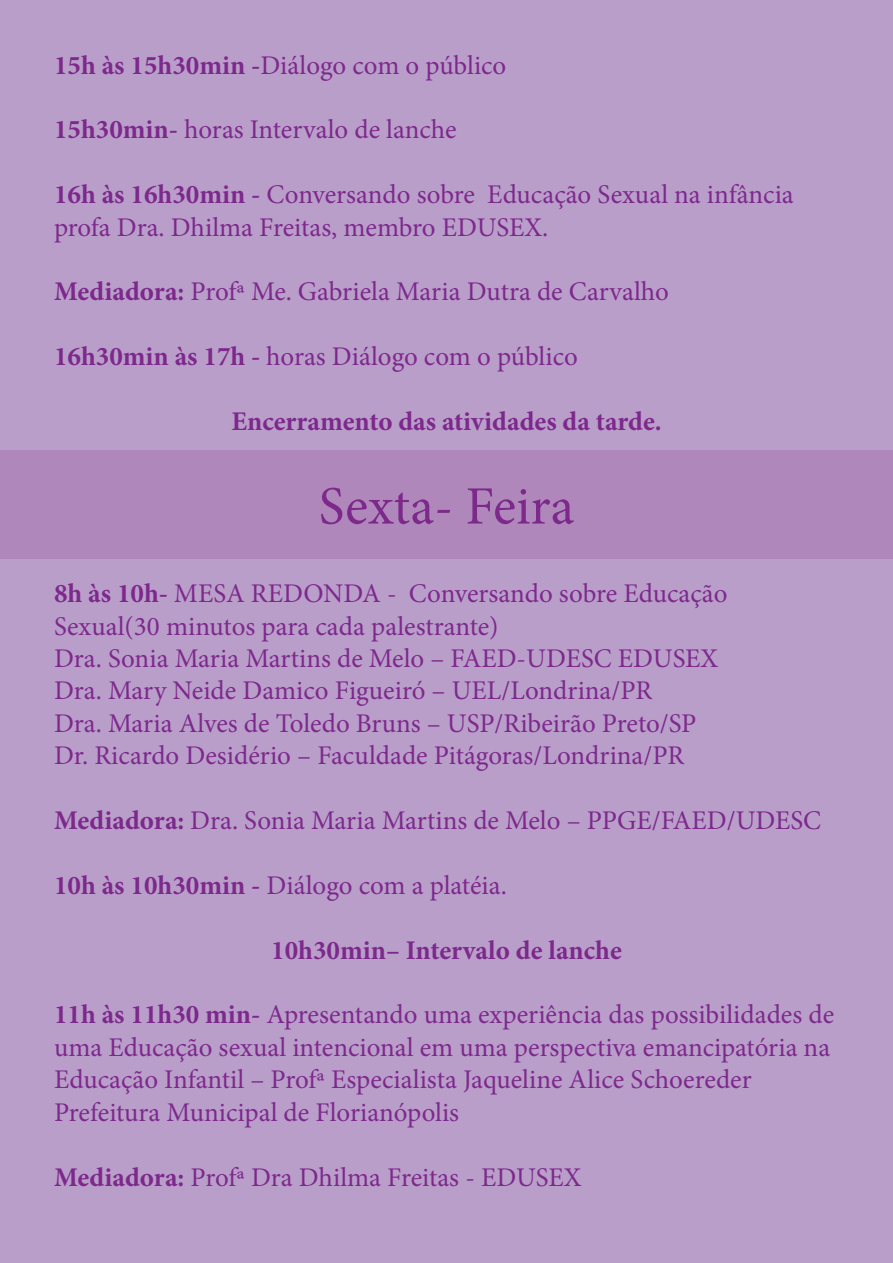
<style>
.page{position:relative;width:893px;height:1263px;background:#ba9eca}
.page>*{position:absolute;margin:0;border:0;box-sizing:border-box;transform-origin:0 0}
.t1{font:54px "Minion Pro";color:#7d298c}
.t2{font:27px/32.4px "Minion Pro";color:#7d298c}
.t3{font:700 27px "Minion Pro";color:#7d298c}
.s1{font-weight:700}
</style>
<div class="page">
<div style="left:0;top:451px;width:893px;height:108px;background:#af87bb"></div>
<p class="t2" style="left:54px;top:49px;width:454px"><span class="s1">15h às 15h30min -</span>Diálogo com o público</p>
<p class="t2" style="left:54px;top:114px;width:404px"><span class="s1">15h30min-</span> horas Intervalo de lanche</p>
<p class="t2" style="left:54px;top:179px;width:741px"><span class="s1">16h às 16h30min -</span> Conversando sobre Educação Sexual na infância profa Dra. Dhilma Freitas, membro EDUSEX.</p>
<p class="t2" style="left:54px;top:276px;width:616px"><span class="s1">Mediadora:</span> Profª Me. Gabriela Maria Dutra de Carvalho</p>
<p class="t2" style="left:54px;top:341px;width:525px"><span class="s1">16h30min às 17h -</span> horas Diálogo com o público</p>
<p class="t3" style="left:231px;top:402px;width:432px">Encerramento das atividades da tarde.</p>
<h1 class="t1" style="left:319px;top:470px;width:257px">Sexta- Feira</h1>
<p class="t2" style="left:54px;top:577px;width:675px"><span class="s1">8h às 10h-</span> MESA REDONDA - Conversando sobre Educação Sexual(30 minutos para cada palestrante)<br>Dra. Sonia Maria Martins de Melo – FAED-UDESC EDUSEX Dra. Mary Neide Damico Figueiró – UEL/Londrina/PR<br>Dra. Maria Alves de Toledo Bruns – USP/Ribeirão Preto/SP Dr. Ricardo Desidério – Faculdade Pitágoras/Londrina/PR</p>
<p class="t2" style="left:54px;top:804px;width:769px"><span class="s1">Mediadora:</span> Dra. Sonia Maria Martins de Melo – PPGE/FAED/UDESC</p>
<p class="t2" style="left:54px;top:869px;width:454px"><span class="s1">10h às 10h30min -</span> Diálogo com a platéia.</p>
<p class="t3" style="left:271px;top:931px;width:352px">10h30min– Intervalo de lanche</p>
<p class="t2" style="left:54px;top:999px;width:782px"><span class="s1">11h às 11h30 min-</span> Apresentando uma experiência das possibilidades de uma Educação sexual intencional em uma perspectiva emancipatória na Educação Infantil – Profª Especialista Jaqueline Alice Schoereder Prefeitura Municipal de Florianópolis</p>
<p class="t2" style="left:54px;top:1161px;width:529px"><span class="s1">Mediadora:</span> Profª Dra Dhilma Freitas - EDUSEX</p>
</div>
